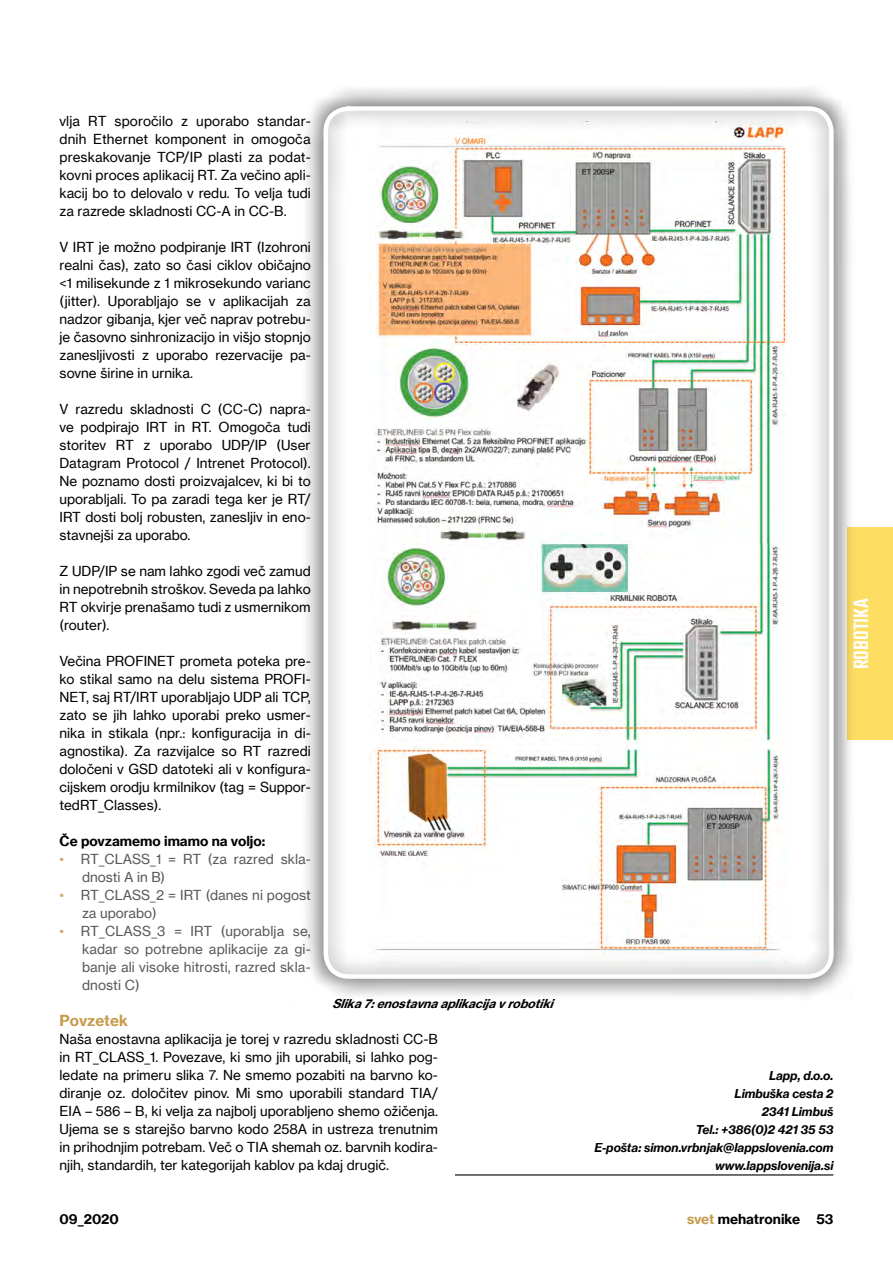
<style>
.page{position:relative;width:893px;height:1263px;background:#fff}
.page>*{position:absolute;margin:0;border:0;box-sizing:border-box;transform-origin:0 0}
.t1{font:500 22.5px "Teko";color:#fff}
.t2{font:700 15px "N Haas Grotesk TX Pro";color:#c69b4c}
.t3{font:13.5px/18px "N Haas Grotesk TX Pro";color:#000;text-align:justify}
.t4{font:13.5px/18px "N Haas Grotesk TX Pro";color:#58595b}
.t5{font:700 13.5px "N Haas Grotesk TX Pro";color:#000}
.t6{font:italic 700 12px/18px "N Haas Grotesk TX Pro";color:#000;text-align:right}
.t7{font:italic 700 12px "N Haas Grotesk TX Pro";color:#000}
.s1{color:#cfab6c}
.s2{color:#c69b4c}
</style>
<div class="page">
<div style="left:848px;top:527px;width:45px;height:213px;background:#fddd62"></div>
<hr style="left:455px;top:1174px;width:378px;height:1px;background:#000">
<div style="left:292px;top:75px;width:573px;height:935px;background:#000;opacity:.5"></div>
<div style="left:304px;top:87px;width:549px;height:911px;background:#000;opacity:.75"></div>
<div style="left:323px;top:106px;width:511px;height:873px;border:4px solid #fff;border-radius:23px"></div>
<p class="t3" style="left:60px;top:112px;width:253px">vlja RT sporočilo z uporabo standar&shy;dnih Ethernet komponent in omogoča preskakovanje TCP/IP plasti za podat&shy;kovni proces aplikacij RT. Za večino apli&shy;kacij bo to delovalo v redu. To velja tudi za razrede skladnosti CC-A in CC-B.</p>
<p class="t3" style="left:60px;top:238px;width:253px">V IRT je možno podpiranje IRT (Izohroni realni čas), zato so časi ciklov običajno &lt;1 milisekunde z 1 mikrosekundo varianc (jitter). Uporabljajo se v aplikacijah za nadzor gibanja, kjer več naprav potrebu&shy;je časovno sinhronizacijo in višjo stopnjo zanesljivosti z uporabo rezervacije pa&shy;sovne širine in urnika.</p>
<p class="t3" style="left:60px;top:400px;width:253px">V razredu skladnosti C (CC-C) napra&shy;ve podpirajo IRT in RT. Omogoča tudi storitev RT z uporabo UDP/IP (User Datagram Protocol / Intrenet Protocol).<br>Ne poznamo dosti proizvajalcev, ki bi to uporabljali. To pa zaradi tega ker je RT/ IRT dosti bolj robusten, zanesljiv in eno&shy;stavnejši za uporabo.</p>
<p class="t3" style="left:60px;top:562px;width:253px">Z UDP/IP se nam lahko zgodi več zamud in nepotrebnih stroškov. Seveda pa lahko RT okvirje prenašamo tudi z usmernikom (router).</p>
<p class="t3" style="left:60px;top:652px;width:253px">Večina PROFINET prometa poteka pre&shy;ko stikal samo na delu sistema PROFI-NET, saj RT/IRT uporabljajo UDP ali TCP, zato se jih lahko uporabi preko usmer&shy;nika in stikala (npr.: konfiguracija in di&shy;agnostika). Za razvijalce so RT razredi določeni v GSD datoteki ali v konfigura&shy;cijskem orodju krmilnikov (tag = Suppor&shy;tedRT_Classes).</p>
<p class="t5" style="left:60px;top:832px;width:207px">Če povzamemo imamo na voljo:</p>
<p class="t4" style="left:82px;top:850px;width:230px;text-indent:-23px"><span class="s1">•</span> RT_CLASS_1 = RT (za razred skla&shy;dnosti A in B)</p>
<p class="t4" style="left:82px;top:886px;width:230px;text-indent:-23px"><span class="s1">•</span> RT_CLASS_2 = IRT (danes ni pogost za uporabo)</p>
<p class="t4" style="left:82px;top:922px;width:230px;text-align:justify;text-indent:-23px"><span class="s1">•</span> RT_CLASS_3 = IRT (uporablja se, kadar so potrebne aplikacije za gi&shy;banje ali visoke hitrosti, razred skla&shy;dnosti C)</p>
<p class="t2" style="left:60px;top:1011px;width:70px">Povzetek</p>
<p class="t3" style="left:60px;top:1030px;width:380px">Naša enostavna aplikacija je torej v razredu skladnosti CC-B in RT_CLASS_1. Povezave, ki smo jih uporabili, si lahko pog&shy;ledate na primeru slika 7. Ne smemo pozabiti na barvno ko&shy;diranje oz. določitev pinov. Mi smo uporabili standard TIA/ EIA – 586 – B, ki velja za najbolj uporabljeno shemo ožičenja.<br>Ujema se s starejšo barvno kodo 258A in ustreza trenutnim in prihodnjim potrebam. Več o TIA shemah oz. barvnih kodira&shy;njih, standardih, ter kategorijah kablov pa kdaj drugič.</p>
<p class="t7" style="left:332px;top:996px;width:228px">Slika7:enostavnaaplikacijavrobotiki</p>
<p class="t6" style="left:594px;top:1067px;width:241px">Lapp, d.o.o.<br>Limbuška cesta 2<br>2341 Limbuš<br>Tel.: +386(0)2 421 35 53<br>E-pošta: simon.vrbnjak@lappslovenia.com www.lappslovenija.si</p>
<p class="t5" style="left:60px;top:1211px;width:61px">09_2020</p>
<p class="t5" style="left:687px;top:1211px;width:148px"><span class="s2">svet</span> mehatronike 53</p>
<h1 class="t1" style="left:848px;top:669px;width:72px;rotate:-90deg">robotika</h1>
</div>
